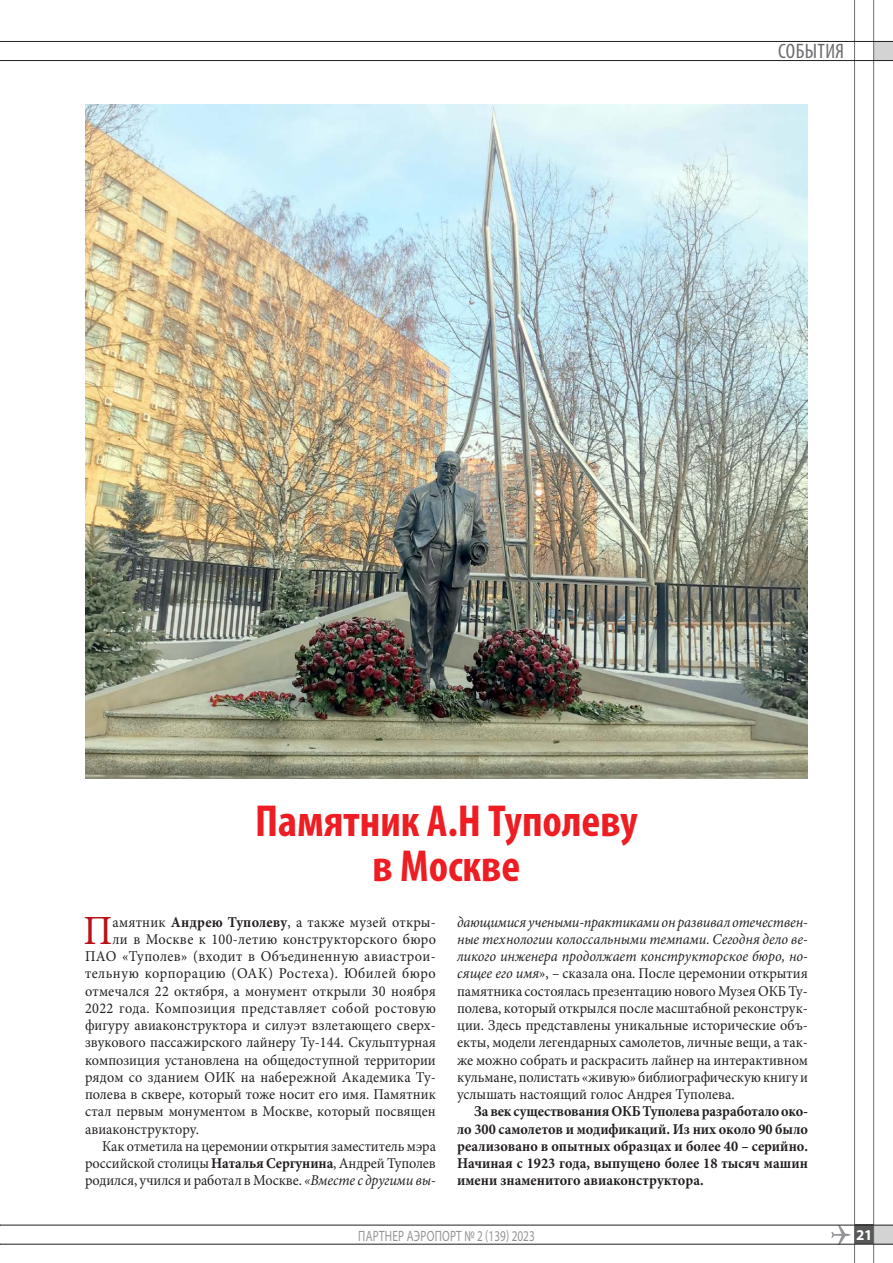
<style>
.page{position:relative;width:893px;height:1263px;background:#fff}
.page>*{position:absolute;margin:0;border:0;box-sizing:border-box;transform-origin:0 0}
.t1{font:700 condensed 45px/45px "Myriad Pro";color:#ee1d23;text-align:center}
.t2{font:41.55px "Minion Pro";color:#bb1018;scale:.95 1}
.t3{font:condensed 21px "Myriad Pro";letter-spacing:.02em;color:#6c6d70}
.t4{font:15px/17.2px "Minion Pro";letter-spacing:.01em;color:#231f20;text-align:justify;scale:.95 1}
.t5{font:700 15px/17.2px "Minion Pro";color:#231f20;text-align:justify;scale:.95 1}
.t6{font:15px "Minion Pro";letter-spacing:.03em;color:#231f20;scale:.95 1}
.t7{font:15px "Minion Pro";letter-spacing:.035em;color:#231f20;scale:.95 1}
.t8{font:15px "Myriad Pro";letter-spacing:.02em;color:#939598;scale:.75 1}
.t9{font:700 15px "Myriad Pro";color:#fff}
.s1{font-weight:700}
.s2{font-style:italic}
</style>
<div class="page">
<div style="left:874px;top:1225px;width:19px;height:19px;background:#d3d3d3"></div>
<svg style="left:831px;top:1226px;width:19px;height:18px"></svg>
<div style="left:854px;top:1225px;width:19px;height:19px;background:#57585a"></div>
<hr style="left:873px;top:0;width:1px;height:1263px;background:#6c6d70">
<hr style="left:854px;top:0;width:1px;height:1263px;background:#6c6d70">
<div style="left:874px;top:42px;width:19px;height:19px;background:#d3d3d3"></div>
<hr style="left:0;top:60px;width:893px;height:1px;background:#231f20">
<hr style="left:0;top:41px;width:893px;height:1px;background:#231f20">
<hr style="left:0;top:1225px;width:893px;height:1px;background:#231f20">
<hr style="left:0;top:1244px;width:893px;height:1px;background:#231f20">
<img style="left:85px;top:104px;width:723px;height:674px">
<h3 class="t3" style="left:778px;top:38px;width:68px">СОБЫТИЯ</h3>
<h1 class="t1" style="left:255px;top:798px;width:384px">Памятник А.Н Туполеву в Москве</h1>
<h2 class="t2" style="left:84px;top:903px;width:32px">П</h2>
<p class="t4" style="left:113px;top:913px;width:342px">амятник <span class="s1">Андрею Туполеву</span>, а также музей откры-</p>
<p class="t4" style="left:113px;top:930px;width:342px">ли в Москве к 100-летию конструкторского бюро</p>
<p class="t6" style="left:85px;top:946px;width:371px">ПАО «Туполев» (входит в Объединенную авиастрои-</p>
<p class="t7" style="left:85px;top:963px;width:371px">тельную корпорацию (ОАК) Ростеха). Юбилей бюро</p>
<p class="t4" style="left:85px;top:982px;width:371px">отмечался 22 октября, а монумент открыли 30 ноября</p>
<p class="t4" style="left:85px;top:999px;width:371px">2022 года. Композиция представляет собой ростовую</p>
<p class="t4" style="left:85px;top:1017px;width:371px">фигуру авиаконструктора и силуэт взлетающего сверх-</p>
<p class="t4" style="left:85px;top:1034px;width:371px">звукового пассажирского лайнеру Ту-144. Скульптурная</p>
<p class="t4" style="left:85px;top:1051px;width:371px">композиция установлена на общедоступной территории</p>
<p class="t4" style="left:85px;top:1068px;width:371px">рядом со зданием ОИК на набережной Академика Ту-</p>
<p class="t4" style="left:85px;top:1086px;width:371px">полева в сквере, который тоже носит его имя. Памятник</p>
<p class="t4" style="left:85px;top:1103px;width:371px">стал первым монументом в Москве, который посвящен</p>
<p class="t4" style="left:85px;top:1120px;width:121px">авиаконструктору.</p>
<p class="t4" style="left:102px;top:1137px;width:353px">Как отметила на церемонии открытия заместитель мэра</p>
<p class="t4" style="left:85px;top:1155px;width:371px">российской столицы <span class="s1">Наталья Сергунина</span>, Андрей Туполев</p>
<p class="t4" style="left:85px;top:1172px;width:371px">родился, учился и работал в Москве. <span class="s2">«Вместе с другими вы-</span></p>
<p class="t4" style="left:457px;top:913px;width:371px"><span class="s2">дающимися учеными-практиками он развивал отечествен&shy;ные технологии колоссальными темпами. Сегодня дело ве&shy;ликого инженера продолжает конструкторское бюро, но&shy;сящее его имя</span>», – сказала она. После церемонии открытия памятника состоялась презентацию нового Музея ОКБ Ту&shy;полева, который открылся после масштабной реконструк&shy;ции. Здесь представлены уникальные исторические объ&shy;екты, модели легендарных самолетов, личные вещи, а так&shy;же можно собрать и раскрасить лайнер на интерактивном кульмане, полистать «живую» библиографическую книгу и услышать настоящий голос Андрея Туполева.</p>
<p class="t5" style="left:457px;top:1103px;width:371px;text-indent:17px">За век существования ОКБ Туполева разработало око&shy;ло 300 самолетов и модификаций. Из них около 90 было реализовано в опытных образцах и более 40 – серийно.<br>Начиная с 1923 года, выпущено более 18 тысяч машин имени знаменитого авиаконструктора.</p>
<p class="t8" style="left:358px;top:1226px;width:237px">ПАРТНЕР АЭРОПОРТ № 2 (139) 2023</p>
<p class="t9" style="left:856px;top:1225px;width:18px">21</p>
</div>
